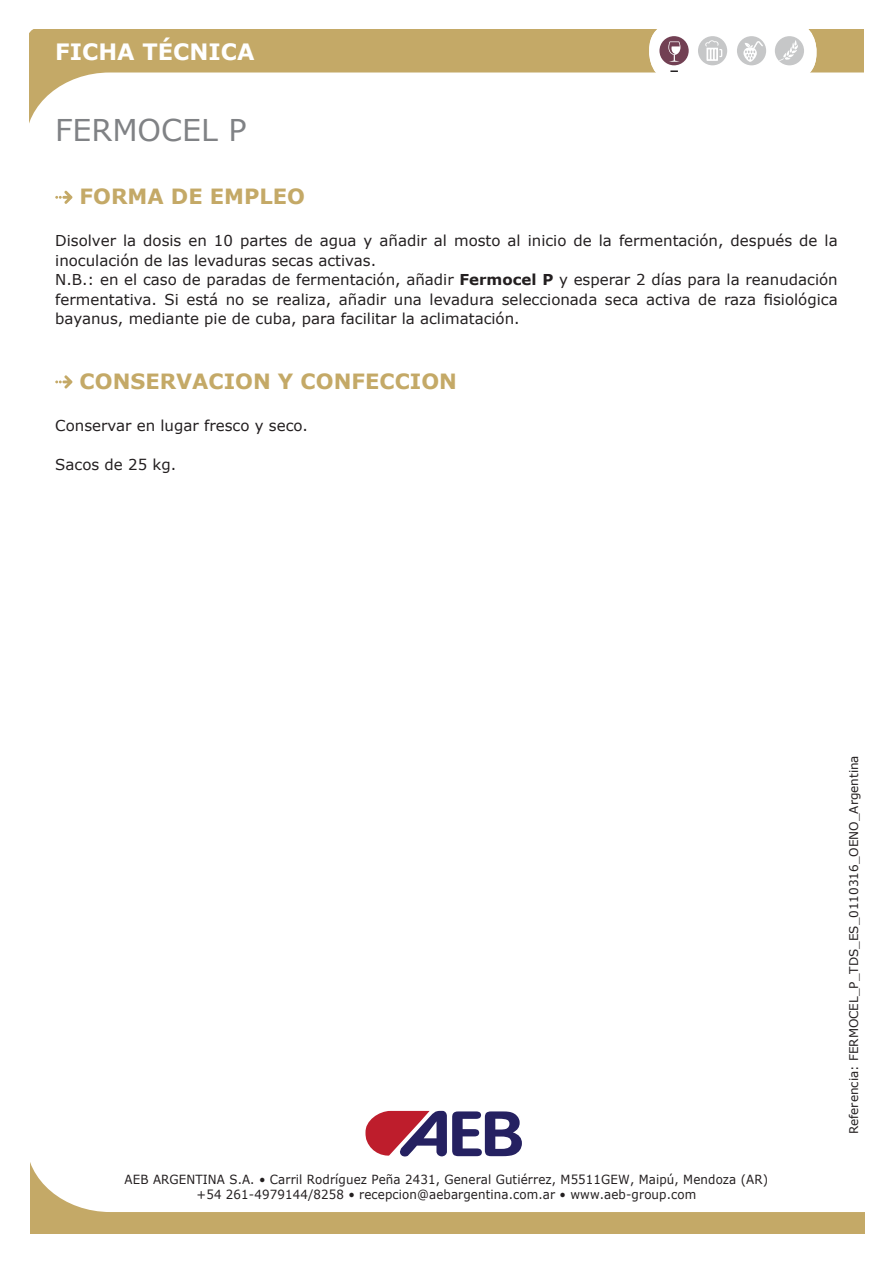
<style>
.page{position:relative;width:893px;height:1263px;background:#fff}
.page>*{position:absolute;margin:0;border:0;box-sizing:border-box;transform-origin:0 0}
.titolo_retro{font:30px "Verdana";color:#808285}
.t1{font:700 22.5px "Verdana";color:#fff}
.titoletti_paragrafi{font:700 21px "Verdana";color:#c4a967}
.testo_ok{font:15px/19.5px "Verdana";color:#231f20}
.t2{font:12.6px/15.1px "Verdana";letter-spacing:.01em;color:#231f20;text-align:center;scale:.94 1}
.t3{font:12px "Verdana";color:#231f20}
.s1{font-weight:700}
</style>
<div class="page">
<svg style="left:30px;top:30px;width:833px;height:91px"></svg>
<div style="left:649px;top:22px;width:167px;height:60px;background:#fff;border-radius:28px"></div>
<svg style="left:670px;top:70px;width:8px;height:2px"></svg>
<div style="left:775px;top:36px;width:29px;height:29px;background:#c6c7c8;border-radius:50%"></div>
<svg style="left:779px;top:40px;width:19px;height:21px"></svg>
<div style="left:737px;top:36px;width:29px;height:29px;background:#c6c7c8;border-radius:50%"></div>
<div style="left:659px;top:36px;width:30px;height:29px;background:#724053;border-radius:50%"></div>
<div style="left:698px;top:36px;width:29px;height:29px;background:#c6c7c8;border-radius:50%"></div>
<svg style="left:705px;top:40px;width:17px;height:21px"></svg>
<svg style="left:668px;top:41px;width:12px;height:21px"></svg>
<svg style="left:743px;top:41px;width:20px;height:21px"></svg>
<svg style="left:30px;top:1162px;width:835px;height:71px"></svg>
<svg style="left:365px;top:1110px;width:157px;height:47px"></svg>
<svg style="left:55px;top:191px;width:17px;height:13px"></svg>
<svg style="left:55px;top:375px;width:17px;height:13px"></svg>
<h2 class="t1" style="left:55px;top:36px;width:201px">FICHA TÉCNICA</h2>
<p class="titolo_retro" style="left:55px;top:109px;width:193px">FERMOCEL P</p>
<p class="titoletti_paragrafi" style="left:80px;top:181px;width:227px">FORMA DE EMPLEO</p>
<p class="testo_ok" style="left:55px;top:231px;width:784px">Disolver la dosis en 10 partes de agua y añadir al mosto al inicio de la fermentación, después de la inoculación de las levaduras secas activas.</p>
<p class="testo_ok" style="left:55px;top:270px;width:784px;text-align:justify">N.B.: en el caso de paradas de fermentación, añadir <span class="s1">Fermocel P</span> y esperar 2 días para la reanudación fermentativa. Si está no se realiza, añadir una levadura seleccionada seca activa de raza fisiológica bayanus, mediante pie de cuba, para facilitar la aclimatación.</p>
<p class="titoletti_paragrafi" style="left:80px;top:366px;width:379px">CONSERVACION Y CONFECCION</p>
<p class="testo_ok" style="left:55px;top:415px;width:254px">Conservar en lugar fresco y seco.</p>
<p class="testo_ok" style="left:55px;top:454px;width:122px">Sacos de 25 kg.</p>
<p class="t2" style="left:125px;top:1172px;width:686px">AEB ARGENTINA S.A. • Carril Rodríguez Peña 2431, General Gutiérrez, M5511GEW, Maipú, Mendoza (AR) +54 261-4979144/8258 • recepcion@aebargentina.com.ar • www.aeb-group.com</p>
<p class="t3" style="left:845px;top:1134px;width:380px;rotate:-90deg">RReferencia: FERMOCEL_P_TDS_ES_0110316_OENO_Argentina</p>
</div>
